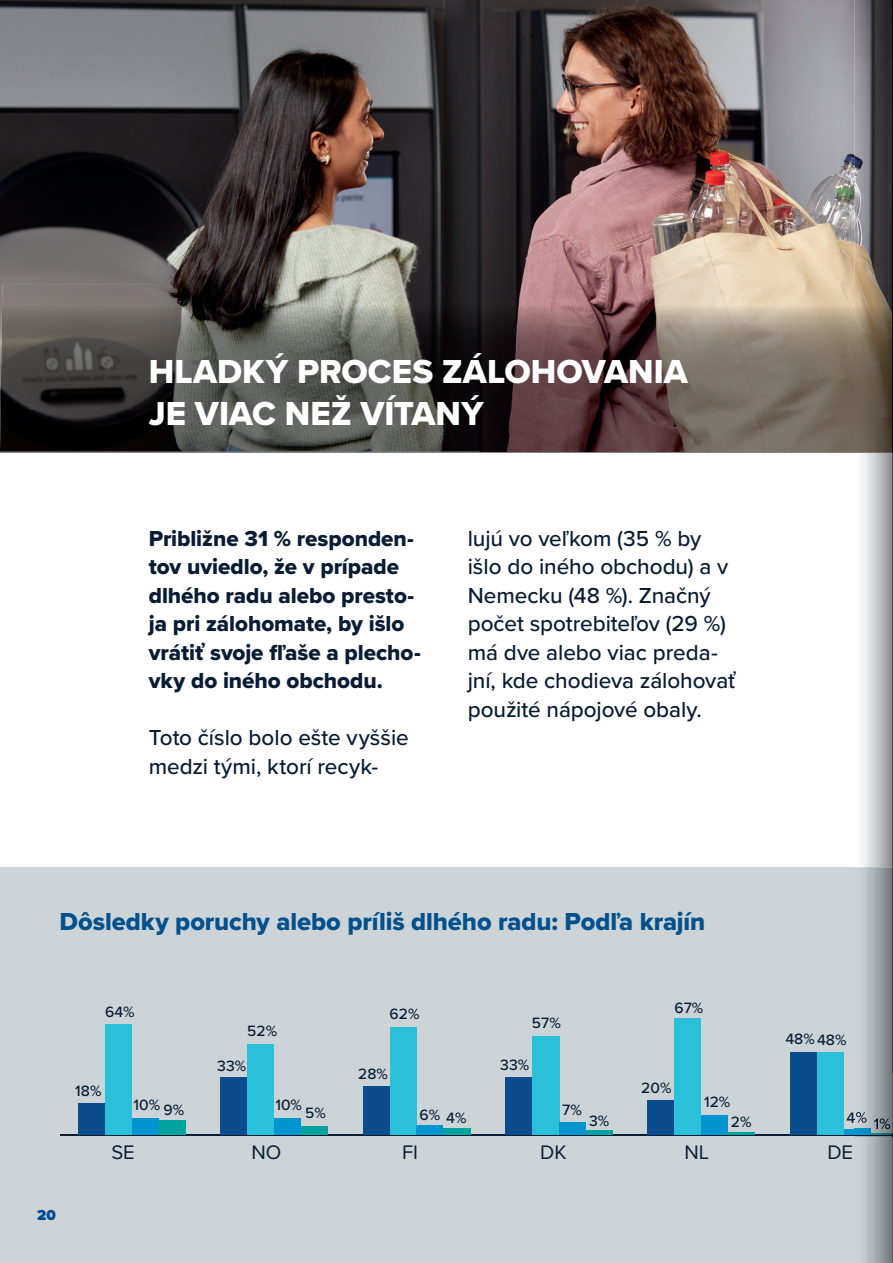
<style>
.page{position:relative;width:893px;height:1263px;background:#fff}
.page>*{position:absolute;margin:0;border:0;box-sizing:border-box;transform-origin:0 0}
.t1{font:34.5px/41.4px "Proxima Nova Extrabld";color:#fff}
.t2{font:25.5px "Proxima Nova Extrabld";letter-spacing:-.005em;color:#02508c}
.t3{font:500 22.5px/28.5px "Proxima Nova";letter-spacing:-.005em;color:#081c34}
.t4{font:22.5px/28.5px "Proxima Nova Extrabld";color:#081c34}
.t5{font:20.4px "Proxima Nova";letter-spacing:-.005em;color:#081d34}
.t6{font:500 15.45px "Proxima Nova";letter-spacing:.005em;color:#081d34}
.t7{font:900 15px "Proxima Nova";color:#004a8d}
</style>
<div class="page">
<img style="left:0;top:0;width:855px;height:285px">
<svg style="left:0;top:451px;width:855px;height:1px"></svg>
<img style="left:0;top:285px;width:855px;height:166px">
<div style="left:0;top:867px;width:893px;height:396px;background:#ccd4d7"></div>
<hr style="left:61px;top:1135px;width:832px;height:1px;background:#081d34">
<div style="left:647px;top:1100px;width:27px;height:34px;background:#0b4c8c"></div>
<div style="left:78px;top:1103px;width:27px;height:32px;background:#0b4c8c"></div>
<div style="left:220px;top:1077px;width:27px;height:58px;background:#0b4c8c"></div>
<div style="left:363px;top:1086px;width:27px;height:49px;background:#0b4c8c"></div>
<div style="left:505px;top:1077px;width:27px;height:58px;background:#0b4c8c"></div>
<div style="left:790px;top:1052px;width:27px;height:83px;background:#0b4c8c"></div>
<div style="left:105px;top:1024px;width:27px;height:111px;background:#2bc0da"></div>
<div style="left:247px;top:1044px;width:27px;height:91px;background:#2bc0da"></div>
<div style="left:390px;top:1027px;width:26px;height:108px;background:#2bc0da"></div>
<div style="left:532px;top:1036px;width:27px;height:98px;background:#2bc0da"></div>
<div style="left:674px;top:1018px;width:27px;height:116px;background:#2bc0da"></div>
<div style="left:817px;top:1052px;width:26px;height:83px;background:#2bc0da"></div>
<div style="left:132px;top:1118px;width:27px;height:17px;background:#0095ce"></div>
<div style="left:274px;top:1118px;width:27px;height:17px;background:#0095ce"></div>
<div style="left:416px;top:1125px;width:27px;height:10px;background:#0095ce"></div>
<div style="left:559px;top:1122px;width:27px;height:13px;background:#0095ce"></div>
<div style="left:701px;top:1115px;width:27px;height:20px;background:#0095ce"></div>
<div style="left:844px;top:1129px;width:26px;height:6px;background:#0095ce"></div>
<div style="left:159px;top:1120px;width:27px;height:15px;background:#00a39d"></div>
<div style="left:301px;top:1126px;width:27px;height:9px;background:#00a39d"></div>
<div style="left:443px;top:1128px;width:27px;height:7px;background:#00a39d"></div>
<div style="left:586px;top:1130px;width:27px;height:5px;background:#00a39d"></div>
<hr style="left:728px;top:1132px;width:27px;height:2px;background:#00a39d">
<img style="left:855px;top:0;width:38px;height:1263px">
<img style="left:855px;top:1135px;width:37px;height:1px">
<img style="left:855px;top:1129px;width:15px;height:6px">
<img style="left:870px;top:1133px;width:22px;height:2px">
<svg style="left:855px;top:1112px;width:11px;height:11px"></svg>
<img style="left:874px;top:1118px;width:16px;height:11px">
<h1 class="t1" style="left:149px;top:351px;width:540px">HLADKÝ PROCES ZÁLOHOVANIA<br>JE VIAC NEŽ VÍTANÝ</h1>
<p class="t4" style="left:149px;top:524px;width:274px">Približne 31 % responden&shy;tov uviedlo, že v prípade dlhého radu alebo presto&shy;ja pri zálohomate, by išlo vrátiť svoje fľaše a plecho&shy;vky do iného obchodu.</p>
<p class="t3" style="left:149px;top:723px;width:261px">Toto číslo bolo ešte vyššie medzi tými, ktorí recyk-</p>
<p class="t3" style="left:468px;top:523px;width:270px">lujú vo veľkom (35 % by išlo do iného obchodu) a v<br>Nemecku (48 %). Značný počet spotrebiteľov (29 %) má dve alebo viac preda&shy;jní, kde chodieva zálohovať použité nápojové obaly.</p>
<p class="t2" style="left:60px;top:903px;width:647px">Dôsledky poruchy alebo príliš dlhého radu: Podľa krajín</p>
<p class="t6" style="left:105px;top:1000px;width:31px">64%</p>
<p class="t6" style="left:247px;top:1019px;width:31px">52%</p>
<p class="t6" style="left:389px;top:1002px;width:31px">62%</p>
<p class="t6" style="left:532px;top:1012px;width:30px">57%</p>
<p class="t6" style="left:674px;top:996px;width:30px">67%</p>
<p class="t6" style="left:217px;top:1055px;width:31px">33%</p>
<p class="t6" style="left:358px;top:1062px;width:31px">28%</p>
<p class="t6" style="left:500px;top:1053px;width:31px">33%</p>
<p class="t6" style="left:75px;top:1079px;width:28px">18%</p>
<p class="t6" style="left:133px;top:1094px;width:52px">10% 9%</p>
<p class="t6" style="left:275px;top:1094px;width:28px">10%</p>
<p class="t6" style="left:305px;top:1101px;width:22px">5%</p>
<p class="t6" style="left:420px;top:1105px;width:49px">6% 4%</p>
<p class="t6" style="left:562px;top:1098px;width:21px">7%</p>
<p class="t6" style="left:589px;top:1110px;width:22px">3%</p>
<p class="t6" style="left:641px;top:1076px;width:32px">20%</p>
<p class="t6" style="left:704px;top:1090px;width:28px">12%</p>
<p class="t6" style="left:731px;top:1110px;width:22px">2%</p>
<p class="t6" style="left:785px;top:1028px;width:63px">48%48%</p>
<p class="t7" style="left:37px;top:1204px;width:20px">20</p>
<p class="t5" style="left:111px;top:1137px;width:25px">SE</p>
<p class="t5" style="left:252px;top:1137px;width:31px">NO</p>
<p class="t5" style="left:402px;top:1137px;width:17px">FI</p>
<p class="t5" style="left:540px;top:1137px;width:28px">DK</p>
<p class="t5" style="left:685px;top:1137px;width:26px">NL</p>
<p class="t5" style="left:827px;top:1137px;width:27px">DE</p>
</div>
